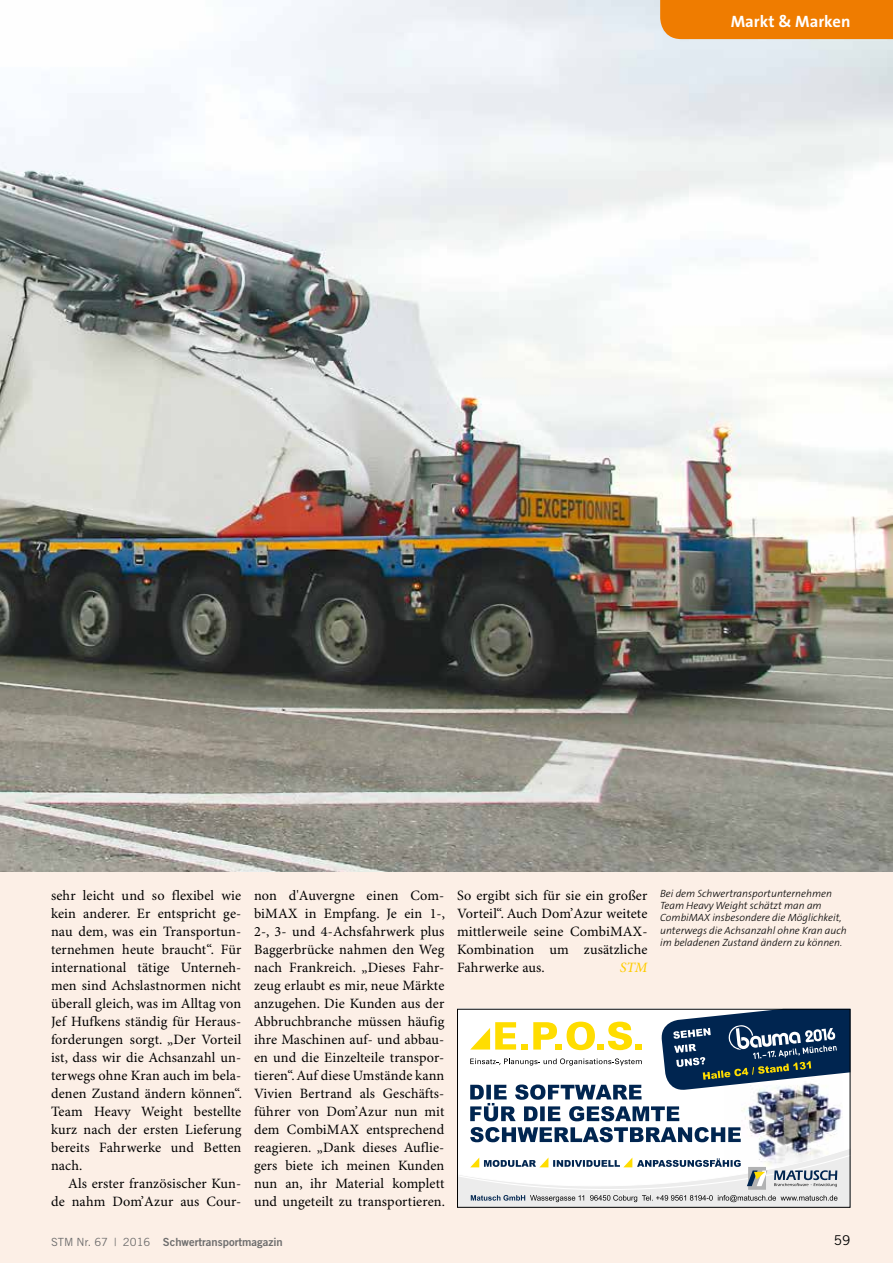
<style>
.page{position:relative;width:893px;height:1263px;background:#fcefe6}
.page>*{position:absolute;margin:0;border:0;box-sizing:border-box;transform-origin:0 0}
.t1{font:700 16.5px "The Sans B7";color:#fff}
.t2{font:14.25px/18px "Minion Pro";letter-spacing:.01em;color:#000;text-align:justify}
.t3{font:italic 500 14.25px "Minion Pro";color:#fc0}
.t4{font:13.5px "Trade Gothic";color:#000}
.t5{font:11.25px "Trade Gothic Bold Two";color:#6e6e6e}
.t6{font:italic 300 10.5px/12.3px "The Sans B3";color:#000}
.s1{font-family:"Trade Gothic"}
</style>
<div class="page">
<img style="left:0;top:0;width:893px;height:872px">
<div style="left:660px;top:0;width:233px;height:39px;background:#ef7c00"></div>
<svg style="left:459px;top:1011px;width:389px;height:191px;background:#fcfcfc"></svg>
<img style="left:725px;top:1121px;width:119px;height:50px">
<svg style="left:470px;top:1127px;width:271px;height:15px;background:#6a7f98"></svg>
<svg style="left:470px;top:1157px;width:367px;height:45px"></svg>
<svg style="left:470px;top:1011px;width:378px;height:110px;background:#a0aaac"></svg>
<div style="left:457px;top:1009px;width:393px;height:199px;border:1px solid #000"></div>
<p class="t1" style="left:731px;top:13px;width:121px">Markt &amp; Marken</p>
<p class="t2" style="left:51px;top:887px;width:193px">sehr leicht und so flexibel wie kein anderer. Er entspricht ge&shy;nau dem, was ein Transportun&shy;ternehmen heute braucht“. Für international tätige Unterneh&shy;men sind Achslastnormen nicht überall gleich, was im Alltag von Jef Hufkens ständig für Heraus&shy;forderungen sorgt. „Der Vorteil ist, dass wir die Achsanzahl un&shy;terwegs ohne Kran auch im bela&shy;denen Zustand ändern können“.<br>Team Heavy Weight bestellte kurz nach der ersten Lieferung bereits Fahrwerke und Betten nach.</p>
<p class="t2" style="left:51px;top:1175px;width:192px;text-align:right">Als erster französischer Kun&shy;de nahm Dom’Azur aus Cour-</p>
<p class="t2" style="left:254px;top:887px;width:193px">non d'Auvergne einen Com&shy;biMAX in Empfang. Je ein 1-, 2-, 3- und 4-Achsfahrwerk plus Baggerbrücke nahmen den Weg nach Frankreich. „Dieses Fahr&shy;zeug erlaubt es mir, neue Märkte anzugehen. Die Kunden aus der Abbruchbranche müssen häufig ihre Maschinen auf- und abbau&shy;en und die Einzelteile transpor&shy;tieren“. Auf diese Umstände kann Vivien Bertrand als Geschäfts&shy;führer von Dom’Azur nun mit dem CombiMAX entsprechend reagieren. „Dank dieses Auflie&shy;gers biete ich meinen Kunden nun an, ihr Material komplett und ungeteilt zu transportieren.</p>
<p class="t2" style="left:457px;top:887px;width:192px">So ergibt sich für sie ein großer Vorteil“. Auch Dom’Azur weitete mittlerweile seine CombiMAX-Kombination um zusätzliche Fahrwerke aus.</p>
<p class="t3" style="left:620px;top:958px;width:29px">STM</p>
<p class="t6" style="left:660px;top:887px;width:188px">Bei dem Schwertransportunternehmen Team Heavy Weight schätzt man am CombiMAX insbesondere die Möglichkeit, unterwegs die Achsanzahl ohne Kran auch im beladenen Zustand ändern zu können.</p>
<p class="t5" style="left:51px;top:1235px;width:233px"><span class="s1">STM Nr. 67 | 2016</span> Schwertransportmagazin</p>
<p class="t4" style="left:834px;top:1232px;width:18px">59</p>
</div>
